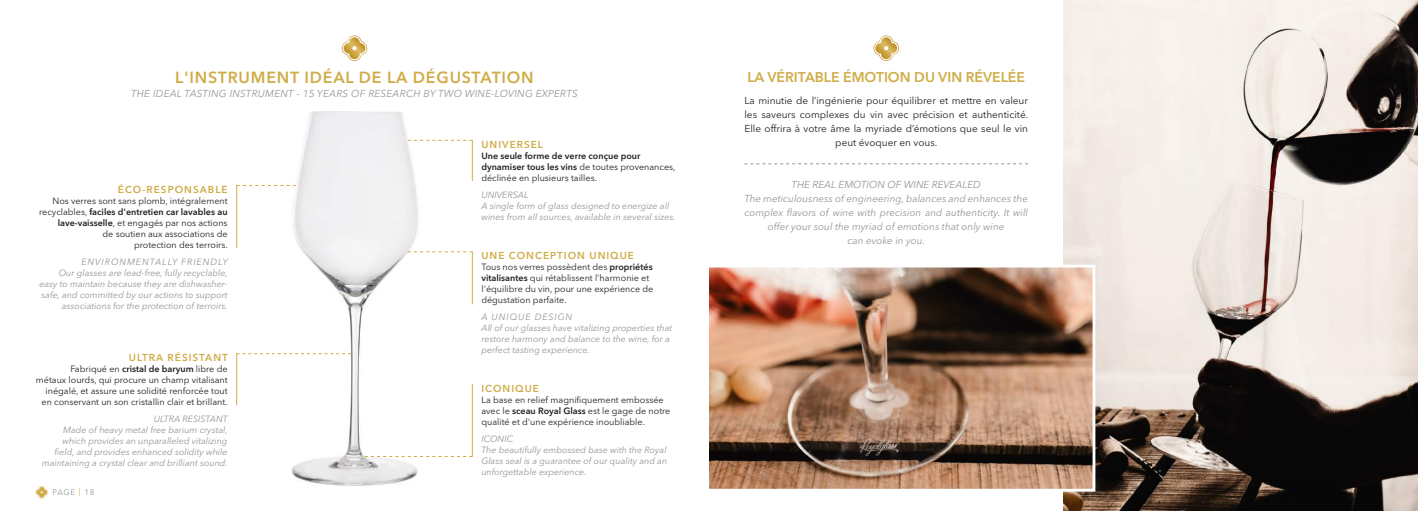
<style>
.page{position:relative;width:1418px;height:511px;background:#fff}
.page>*{position:absolute;margin:0;border:0;box-sizing:border-box;transform-origin:0 0}
.t1{font:600 16px "Avenir Next LT Pro";letter-spacing:.05em;color:#d0ac48}
.t2{font:600 14px "Avenir Next LT Pro";color:#d0ac48}
.t3{font:italic 10px/14px "Avenir Next LT Pro";color:#939598;text-align:center}
.t4{font:10px/14px "Avenir Next LT Pro";color:#231f20;text-align:center}
.t5{font:italic 10px "Avenir Next LT Pro";letter-spacing:.025em;color:#939598}
.t6{font:600 10px "Avenir Next LT Pro";letter-spacing:.1em;color:#d0ac48}
.t7{font:italic 9px/11px "Avenir Next LT Pro";color:#939598}
.t8{font:9px/11px "Avenir Next LT Pro";color:#231f20;text-align:right}
.t9{font:600 9px/11px "Avenir Next LT Pro";color:#231f20}
.t10{font:8px "Avenir Next LT Pro";letter-spacing:.09em;color:#939598}
.s1{font-weight:600}
.s2{color:#d0ac48}
.s3{font-weight:400}
</style>
<div class="page">
<svg style="left:35px;top:486px;width:13px;height:12px"></svg>
<img style="left:236px;top:111px;width:237px;height:375px">
<img style="left:1063px;top:0;width:354px;height:510px">
<svg style="left:873px;top:35px;width:26px;height:26px"></svg>
<svg style="left:342px;top:35px;width:25px;height:26px"></svg>
<hr style="left:472px;top:140px;width:1px;height:41px;background:#d0ac48">
<svg style="left:408px;top:140px;width:64px;height:1px"></svg>
<hr style="left:236px;top:185px;width:1px;height:63px;background:#d0ac48">
<svg style="left:237px;top:185px;width:59px;height:1px"></svg>
<hr style="left:236px;top:353px;width:1px;height:52px;background:#d0ac48">
<svg style="left:237px;top:353px;width:114px;height:1px"></svg>
<hr style="left:472px;top:383px;width:1px;height:73px;background:#d0ac48">
<svg style="left:365px;top:456px;width:107px;height:1px"></svg>
<hr style="left:472px;top:251px;width:1px;height:53px;background:#d0ac48">
<svg style="left:408px;top:251px;width:64px;height:1px"></svg>
<img style="left:710px;top:268px;width:381px;height:219px">
<div style="left:706px;top:264px;width:389px;height:227px;border:3px solid #fff"></div>
<svg style="left:744px;top:163px;width:284px;height:1px"></svg>
<h1 class="t1" style="left:175px;top:68px;width:360px">L'INSTRUMENT IDÉAL DE LA DÉGUSTATION</h1>
<p class="t5" style="left:131px;top:88px;width:448px">THE IDEAL TASTING INSTRUMENT - 15 YEARS OF RESEARCH BY TWO WINE-LOVING EXPERTS</p>
<p class="t6" style="left:118px;top:183px;width:111px">ÉCO-RESPONSABLE</p>
<p class="t8" style="left:39px;top:195px;width:190px">Nos verres sont sans plomb, intégralement recyclables, <span class="s1">faciles d'entretien car lavables au lave-vaisselle</span>, et engagés par nos actions<br>de soutien aux associations de<br>protection des terroirs.</p>
<p class="t7" style="left:39px;top:256px;width:190px;text-align:right">ENVIRONMENTALLY FRIENDLY<br>Our glasses are lead-free, fully recyclable, easy to maintain because they are dishwasher&shy;safe, and committed by our actions to support associations for the protection of terroirs.</p>
<p class="t6" style="left:129px;top:351px;width:100px">ULTRA RÉSISTANT</p>
<p class="t8" style="left:36px;top:363px;width:193px">Fabriqué en <span class="s1">cristal de baryum</span> libre de<br>métaux lourds, qui procure un champ vitalisant inégalé, et assure une solidité renforcée tout en conservant un son cristallin clair et brillant.</p>
<p class="t7" style="left:42px;top:413px;width:187px;text-align:right">ULTRA RESISTANT<br>Made of heavy metal free barium crystal, which provides an unparalleled vitalizing field, and provides enhanced solidity while maintaining a crystal clear and brilliant sound.</p>
<p class="t10" style="left:52px;top:487px;width:44px">PAGE <span class="s2">|</span> 18</p>
<p class="t6" style="left:481px;top:138px;width:63px">UNIVERSEL</p>
<p class="t9" style="left:481px;top:150px;width:196px">Une seule forme de verre conçue pour dynamiser tous les vins <span class="s3">de toutes provenances, déclinée en plusieurs tailles.</span></p>
<p class="t7" style="left:481px;top:189px;width:196px">UNIVERSAL<br>A single form of glass designed to energize all wines from all sources, available in several sizes.</p>
<p class="t6" style="left:481px;top:249px;width:154px">UNE CONCEPTION UNIQUE</p>
<p class="t8" style="left:481px;top:261px;width:173px;text-align:left">Tous nos verres possèdent des <span class="s1">propriétés vitalisantes</span> qui rétablissent l'harmonie et l'équilibre du vin, pour une expérience de dégustation parfaite.</p>
<p class="t7" style="left:481px;top:311px;width:192px">A UNIQUE DESIGN<br>All of our glasses have vitalizing properties that restore harmony and balance to the wine, for a perfect tasting experience.</p>
<p class="t6" style="left:481px;top:381px;width:59px">ICONIQUE</p>
<p class="t8" style="left:481px;top:393px;width:190px;text-align:left">La base en relief magnifiquement embossée avec le <span class="s1">sceau Royal Glass</span> est le gage de notre qualité et d'une expérience inoubliable.</p>
<p class="t7" style="left:481px;top:432px;width:187px">ICONIC<br>The beautifully embossed base with the Royal<br>Glass seal is a guarantee of our quality and an unforgettable experience.</p>
<h2 class="t2" style="left:747px;top:68px;width:279px">LA VÉRITABLE ÉMOTION DU VIN RÉVELÉE</h2>
<p class="t4" style="left:744px;top:94px;width:285px">La minutie de l’ingénierie pour équilibrer et mettre en valeur les saveurs complexes du vin avec précision et authenticité.<br>Elle offrira à votre âme la myriade d’émotions que seul le vin peut évoquer en vous.</p>
<p class="t3" style="left:744px;top:178px;width:285px">THE REAL EMOTION OF WINE REVEALED<br>The meticulousness of engineering, balances and enhances the complex flavors of wine with precision and authenticity. It will offer your soul the myriad of emotions that only wine<br>can evoke in you.</p>
</div>
